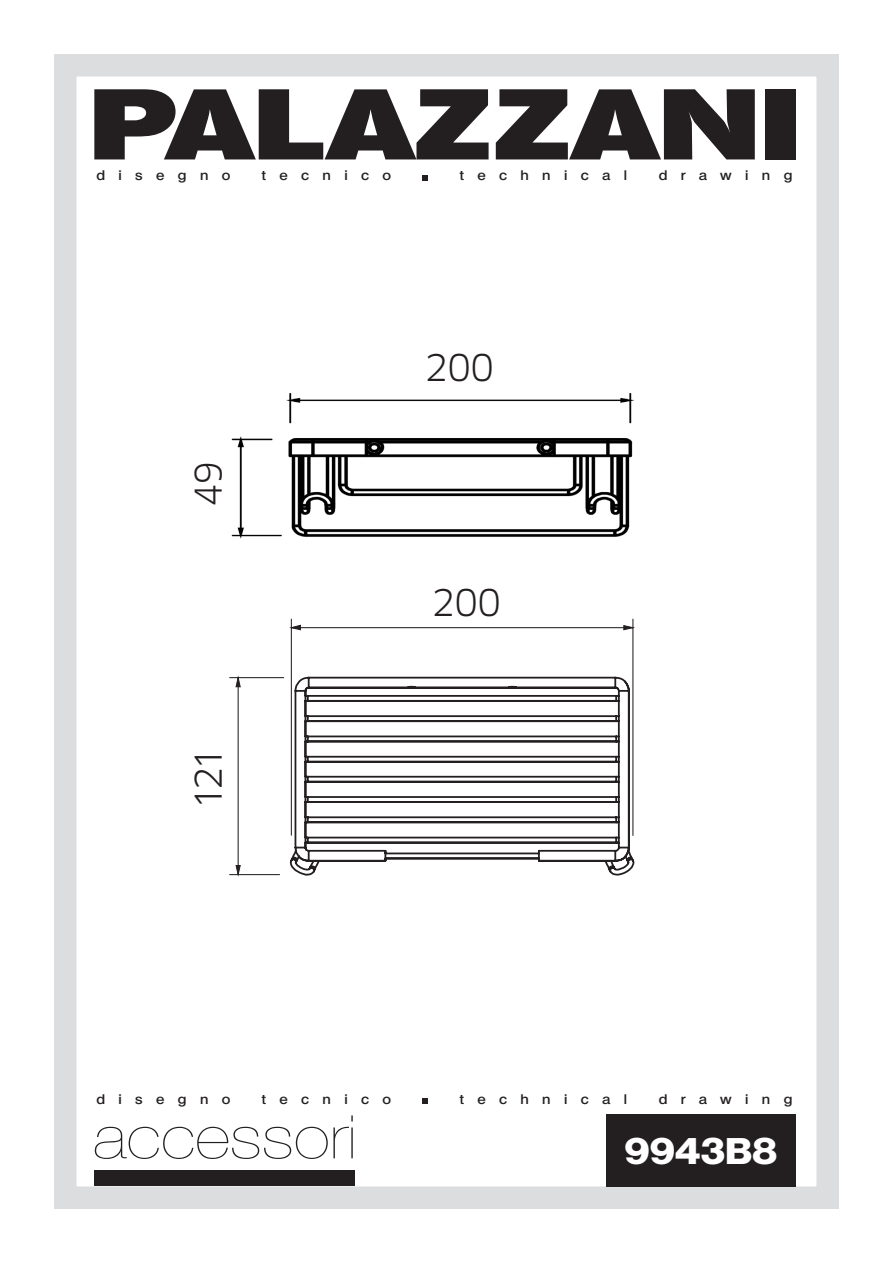
<style>
.page{position:relative;width:893px;height:1263px;background:#fff}
.page>*{position:absolute;margin:0;border:0;box-sizing:border-box;transform-origin:0 0}
.CODICE{font:200 60px "Helvetica Neue";color:#231f20;scale:1.15 1}
.t1{font:36px "Clan LF";color:#231f20}
.CODICE-2{font:800 36px "Olympia";color:#fff;scale:1.1 1}
.descrizione_prodotto{font:600 13.5px "Olympia";letter-spacing:.9em;color:#231f20;scale:1.1 1}
</style>
<div class="page">
<div style="left:54px;top:54px;width:785px;height:1155px;border:22px solid #dcdddf"></div>
<svg style="left:496px;top:89px;width:259px;height:70px"></svg>
<div style="left:765px;top:89px;width:31px;height:70px;background:#231f20"></div>
<svg style="left:94px;top:89px;width:395px;height:70px"></svg>
<svg style="left:422px;top:175px;width:6px;height:5px"></svg>
<svg style="left:422px;top:1098px;width:6px;height:6px"></svg>
<div style="left:606px;top:1114px;width:190px;height:72px;background:#231f20"></div>
<div style="left:94px;top:1170px;width:261px;height:16px;background:#231f20"></div>
<img style="left:231px;top:393px;width:403px;height:146px">
<hr style="left:230px;top:677px;width:54px;height:1px;background:#231f20">
<hr style="left:230px;top:874px;width:50px;height:1px;background:#231f20">
<hr style="left:291px;top:619px;width:1px;height:216px;background:#231f20">
<hr style="left:632px;top:619px;width:1px;height:216px;background:#231f20">
<svg style="left:289px;top:676px;width:346px;height:200px"></svg>
<svg style="left:236px;top:678px;width:4px;height:197px"></svg>
<svg style="left:291px;top:625px;width:342px;height:5px"></svg>
<p class="descrizione_prodotto" style="left:96px;top:168px;width:123px">disegno</p>
<p class="descrizione_prodotto" style="left:262px;top:168px;width:119px">tecnico</p>
<p class="descrizione_prodotto" style="left:460px;top:168px;width:154px">technical</p>
<p class="descrizione_prodotto" style="left:659px;top:168px;width:123px">drawing</p>
<p class="t1" style="left:189px;top:507px;width:47px;rotate:-90deg">49</p>
<p class="t1" style="left:189px;top:807px;width:58px;rotate:-90deg">121</p>
<p class="t1" style="left:425px;top:348px;width:70px">200</p>
<p class="t1" style="left:432px;top:583px;width:70px">200</p>
<p class="descrizione_prodotto" style="left:96px;top:1091px;width:123px">disegno</p>
<p class="descrizione_prodotto" style="left:262px;top:1091px;width:119px">tecnico</p>
<p class="descrizione_prodotto" style="left:460px;top:1091px;width:154px">technical</p>
<p class="descrizione_prodotto" style="left:659px;top:1091px;width:123px">drawing</p>
<p class="CODICE" style="left:93px;top:1102px;width:230px">accessori</p>
<p class="CODICE-2" style="left:625px;top:1130px;width:140px">9943B8</p>
</div>
